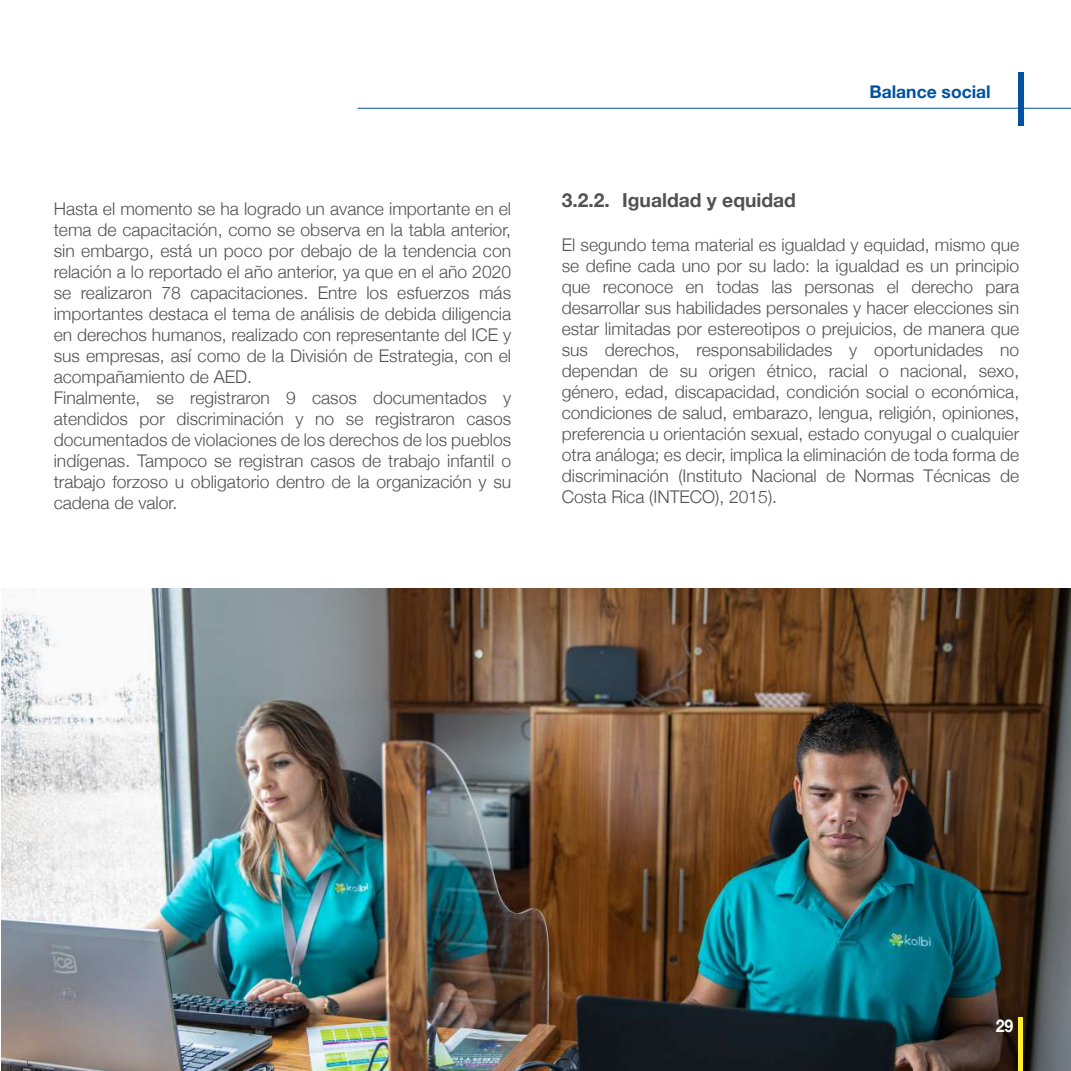
<style>
.page{position:relative;width:1071px;height:1071px;background:#fff}
.page>*{position:absolute;margin:0;border:0;box-sizing:border-box;transform-origin:0 0}
.t1{font:700 19.25px "Helvetica Neue";color:#535252}
.t2{font:300 17.5px/21px "Helvetica Neue";color:#535252}
.t3{font:700 17.5px "Helvetica Neue";color:#0052a0}
.t4{font:700 17.5px "Helvetica Neue";color:#fff;scale:.91 1}
</style>
<div class="page">
<img style="left:2px;top:588px;width:1069px;height:483px">
<hr style="left:358px;top:108px;width:713px;height:1px;background:#0052a0">
<div style="left:1019px;top:72px;width:5px;height:53px;background:#0052a0"></div>
<hr style="left:1019px;top:1017px;width:4px;height:53px;background:#ffee2b">
<p class="t2" style="left:54px;top:197px;width:459px">Hasta el momento se ha logrado un avance importante en el tema de capacitación, como se observa en la tabla anterior, sin embargo, está un poco por debajo de la tendencia con relación a lo reportado el año anterior, ya que en el año 2020 se realizaron 78 capacitaciones. Entre los esfuerzos más importantes destaca el tema de análisis de debida diligencia en derechos humanos, realizado con representante del ICE y sus empresas, así como de la División de Estrategia, con el acompañamiento de AED.<br>Finalmente, se registraron 9 casos documentados y atendidos por discriminación y no se registraron casos documentados de violaciones de los derechos de los pueblos indígenas. Tampoco se registran casos de trabajo infantil o trabajo forzoso u obligatorio dentro de la organización y su cadena de valor.</p>
<p class="t3" style="left:869px;top:78px;width:123px">Balance social</p>
<p class="t1" style="left:562px;top:185px;width:236px">3.2.2. Igualdad y equidad</p>
<p class="t2" style="left:562px;top:233px;width:459px;text-align:justify">El segundo tema material es igualdad y equidad, mismo que se define cada uno por su lado: la igualdad es un principio que reconoce en todas las personas el derecho para desarrollar sus habilidades personales y hacer elecciones sin estar limitadas por estereotipos o prejuicios, de manera que sus derechos, responsabilidades y oportunidades no dependan de su origen étnico, racial o nacional, sexo, género, edad, discapacidad, condición social o económica, condiciones de salud, embarazo, lengua, religión, opiniones, preferencia u orientación sexual, estado conyugal o cualquier otra análoga; es decir, implica la eliminación de toda forma de discriminación (Instituto Nacional de Normas Técnicas de Costa Rica (INTECO), 2015).</p>
<p class="t4" style="left:996px;top:1012px;width:21px">29</p>
</div>
